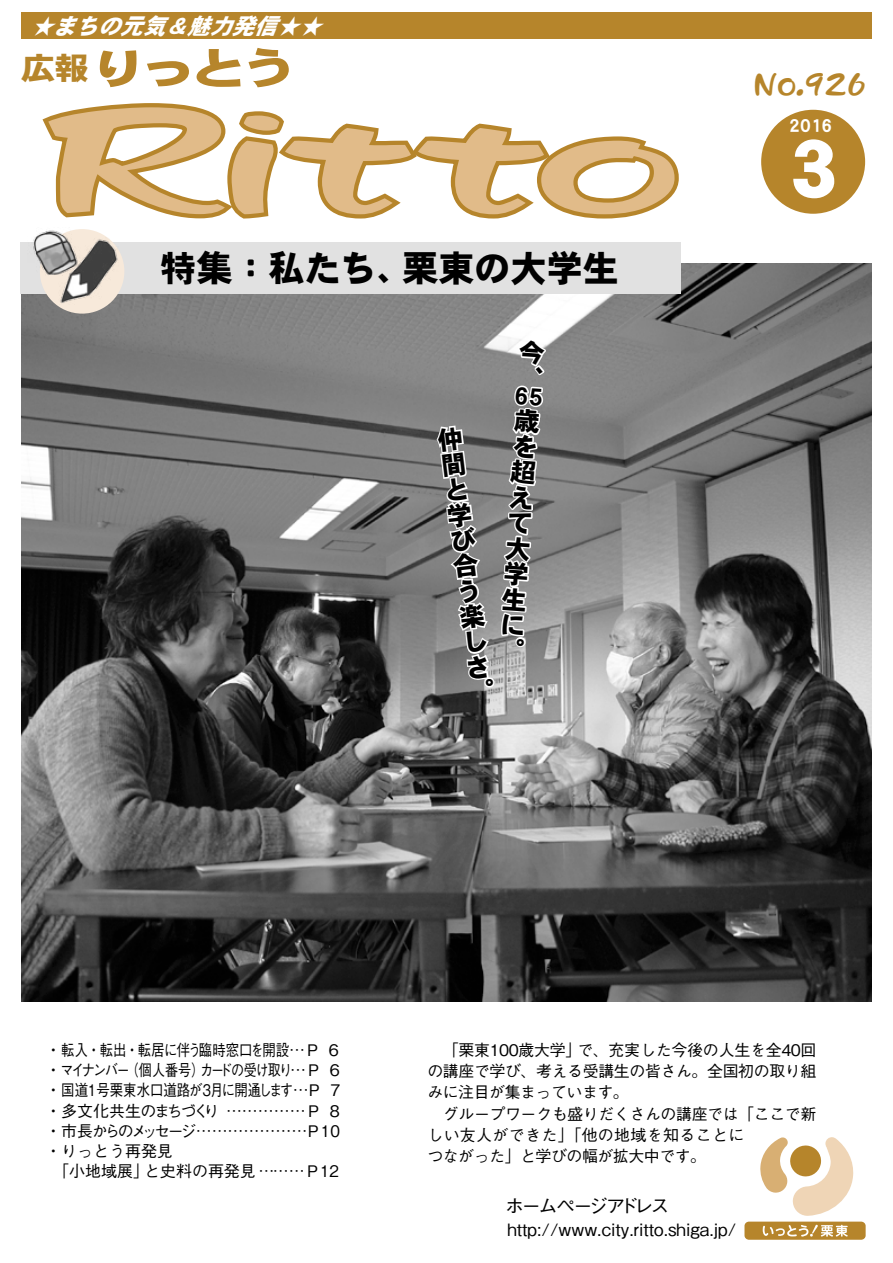
<style>
.page{position:relative;width:893px;height:1263px;background:#fff}
.page>*{position:absolute;margin:0;border:0;box-sizing:border-box;transform-origin:0 0}
.t1{font:155.25px "DF Ru Lei A Std W9";letter-spacing:-.065em;color:#e1bb89;scale:1.82 1}
.t2{font:79.65px "DFHS Gothic Std W9";color:#fff}
.t3{font:43.35px "DFHS Gothic Std W9";color:#b6852b;scale:1.41 1}
.t4{font:36.15px "DFHS Gothic Std W9";color:#000}
.t5{font:31.95px "DF Ru Lei Std W7";color:#b6852b}
.t6{font:25.5px/25.5px "DFHS Gothic Std W9";color:#000}
.t7{font:italic 22.35px "DFHS Gothic Std W9";color:#fff}
.t8{font:500 19.2px "Gothic BBB Pro";letter-spacing:-.13em;color:#000}
.t9{font:19.2px "DFHS Gothic Std W9";color:#fff}
.t10{font:500 16.95px "Gothic BBB Pro";color:#000}
.t11{font:500 15.9px/20.2px "Gothic BBB Pro";letter-spacing:-.025em;color:#000}
.s1{font-size:30.6px}
</style>
<div class="page">
<div style="left:21px;top:13px;width:851px;height:26px;background:#b6852b"></div>
<div style="left:743px;top:1220px;width:124px;height:21px;border:2px solid #fff;border-radius:4px"></div>
<svg style="left:760px;top:1137px;width:94px;height:79px"></svg>
<div style="left:744px;top:1221px;width:122px;height:19px;background:#b6852b;border-radius:4px"></div>
<svg style="left:763px;top:1224px;width:85px;height:13px"></svg>
<svg style="left:42px;top:103px;width:637px;height:116px"></svg>
<div style="left:761px;top:110px;width:104px;height:104px;background:#b6852b;border-radius:50%"></div>
<img style="left:21px;top:264px;width:851px;height:738px">
<div style="left:21px;top:242px;width:660px;height:51px;background:#e1e1e1"></div>
<div style="left:40px;top:229px;width:84px;height:85px;background:#f7e9da;border-radius:50%"></div>
<img style="left:60px;top:237px;width:59px;height:67px">
<img style="left:33px;top:229px;width:48px;height:46px">
<svg style="left:435px;top:336px;width:115px;height:352px"></svg>
<h3 class="t7" style="left:31px;top:14px;width:301px">★まちの元気＆魅力発信★★</h3>
<h3 class="t3" style="left:21px;top:45px;width:199px"><span class="s1">広報</span>りっとう</h3>
<h1 class="t1" style="left:-4px;top:75px;width:378px">Ｒitto</h1>
<h3 class="t4" style="left:124px;top:248px;width:496px">　特集：私たち、栗東の大学生</h3>
<h3 class="t6" style="left:515px;top:382px;width:30px;rotate:4deg">65歳を超えて大学生に。</h3>
<h3 class="t6" style="left:436px;top:428px;width:14px;text-align:justify;rotate:-7deg">仲間と学び合う楽しさ。</h3>
<h3 class="t5" style="left:753px;top:66px;width:116px">No.926</h3>
<p class="t9" style="left:789px;top:115px;width:45px">2016</p>
<h2 class="t2" style="left:774px;top:126px;width:81px">３</h2>
<p class="t11" style="left:45px;top:1038px;width:300px">・転入・転出・転居に伴う臨時窓口を開設…Ｐ６・マイナンバー（個人番号）カードの受け取り…Ｐ６・国道１号栗東水口道路が３月に開通します…Ｐ７・多文化共生のまちづくり ……………Ｐ８・市長からのメッセージ…………………Ｐ10・りっとう再発見<br>　「小地域展」と史料の再発見 ………Ｐ12</p>
<p class="t11" style="left:427px;top:1037px;width:391px;line-height:21.3px">　「栗東100歳大学」で、充実した今後の人生を全40回の講座で学び、考える受講生の皆さん。全国初の取り組みに注目が集まっています。<br>　グループワークも盛りだくさんの講座では「ここで新しい友人ができた」「他の地域を知ることに<br>つながった」と学びの幅が拡大中です。</p>
<p class="t8" style="left:505px;top:1190px;width:166px">ホームページアドレス</p>
<p class="t10" style="left:507px;top:1215px;width:230px">http://www.city.ritto.shiga.jp/</p>
</div>
